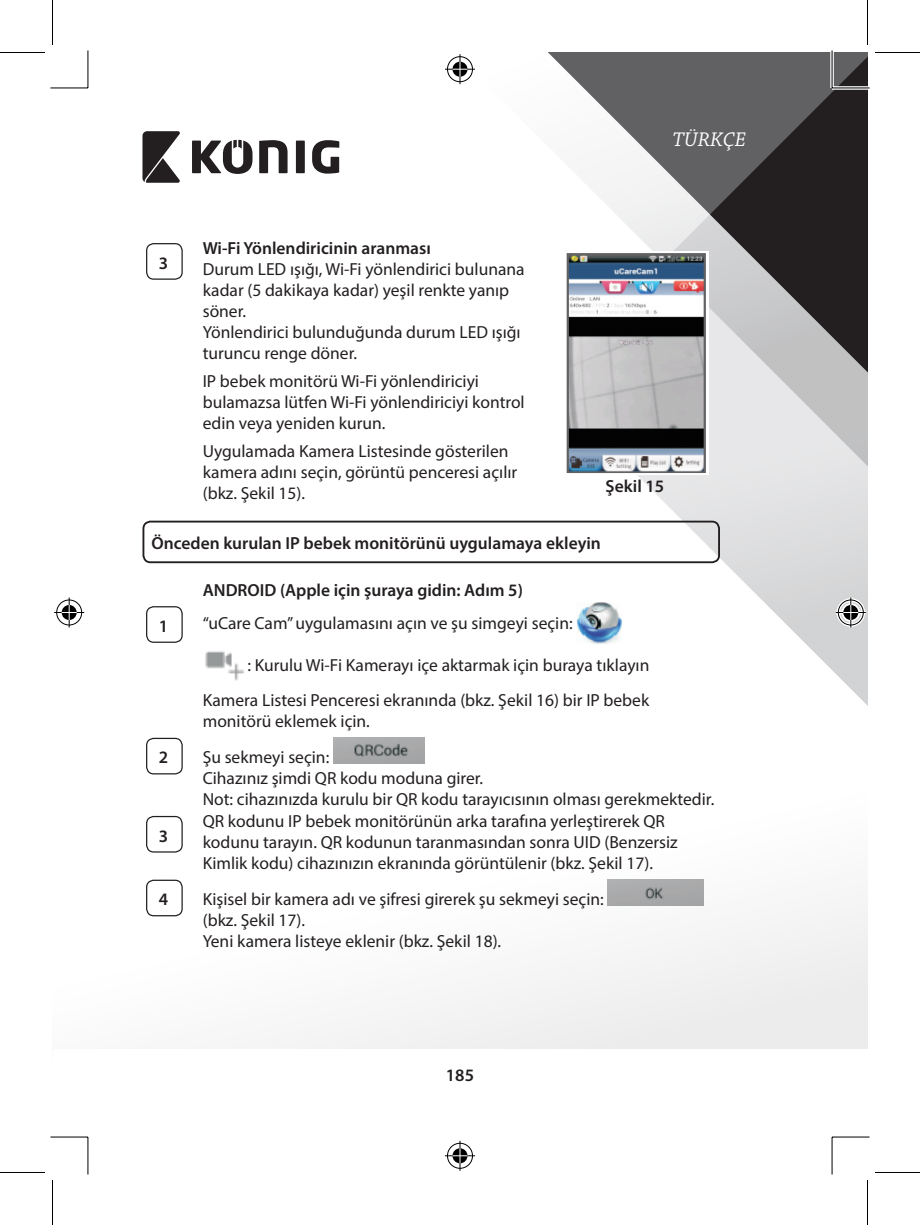
<style>
.page{position:relative;width:920px;height:1225px;background:#fff}
.page>*{position:absolute;margin:0;border:0;box-sizing:border-box;transform-origin:0 0}
.t1{font:italic 20.75px "Chaparral Pro";letter-spacing:.005em;color:#fff}
.t2{font:17.5px/21px "Myriad Pro";color:#231f20}
.t3{font:600 17.5px "Myriad Pro";color:#231f20}
</style>
<div class="page">
<svg style="left:577px;top:555px;width:290px;height:150px"></svg>
<svg style="left:465px;top:60px;width:402px;height:495px"></svg>
<svg style="left:486px;top:52px;width:224px;height:455px"></svg>
<svg style="left:710px;top:52px;width:157px;height:458px;background:#848384"></svg>
<svg style="left:146px;top:737px;width:721px;height:312px"></svg>
<svg style="left:142px;top:131px;width:38px;height:52px"></svg>
<div style="left:296px;top:141px;width:9px;height:32px;background:#231f20"></div>
<svg style="left:259px;top:140px;width:29px;height:33px"></svg>
<svg style="left:312px;top:140px;width:27px;height:34px"></svg>
<svg style="left:192px;top:140px;width:61px;height:34px"></svg>
<div style="left:146px;top:243px;width:37px;height:37px;border:1px solid #231f20;border-radius:7px"></div>
<img style="left:565px;top:251px;width:144px;height:223px">
<div style="left:142px;top:521px;width:578px;height:42px;border:2px solid #231f20;border-radius:7px"></div>
<div style="left:146px;top:606px;width:37px;height:37px;border:1px solid #231f20;border-radius:7px"></div>
<img style="left:576px;top:603px;width:46px;height:41px">
<img style="left:205px;top:651px;width:39px;height:30px">
<div style="left:146px;top:738px;width:37px;height:36px;border:1px solid #231f20;border-radius:7px"></div>
<img style="left:333px;top:738px;width:91px;height:25px">
<div style="left:146px;top:816px;width:37px;height:36px;border:1px solid #231f20;border-radius:7px"></div>
<div style="left:146px;top:879px;width:37px;height:37px;border:1px solid #231f20;border-radius:7px"></div>
<img style="left:608px;top:879px;width:96px;height:26px">
<svg style="left:50px;top:87px;width:36px;height:1px"></svg>
<svg style="left:832px;top:86px;width:38px;height:4px"></svg>
<svg style="left:50px;top:1137px;width:36px;height:1px"></svg>
<svg style="left:834px;top:1137px;width:36px;height:1px"></svg>
<svg style="left:86px;top:50px;width:2px;height:38px"></svg>
<svg style="left:86px;top:1137px;width:2px;height:37px"></svg>
<svg style="left:830px;top:50px;width:4px;height:38px"></svg>
<svg style="left:831px;top:1137px;width:3px;height:37px"></svg>
<hr style="left:50px;top:88px;width:38px;height:1px;background:#000">
<hr style="left:832px;top:88px;width:38px;height:1px;background:#000">
<hr style="left:50px;top:1136px;width:38px;height:1px;background:#000">
<hr style="left:832px;top:1136px;width:38px;height:1px;background:#000">
<hr style="left:88px;top:50px;width:1px;height:38px;background:#000">
<hr style="left:88px;top:1137px;width:1px;height:37px;background:#000">
<hr style="left:832px;top:50px;width:1px;height:38px;background:#000">
<hr style="left:832px;top:1137px;width:1px;height:37px;background:#000">
<hr style="left:0;top:52px;width:45px;height:1px;background:#000">
<hr style="left:875px;top:52px;width:45px;height:1px;background:#000">
<hr style="left:0;top:1172px;width:45px;height:1px;background:#000">
<hr style="left:875px;top:1172px;width:45px;height:1px;background:#000">
<hr style="left:52px;top:0;width:1px;height:45px;background:#000">
<hr style="left:52px;top:1180px;width:1px;height:45px;background:#000">
<hr style="left:867px;top:0;width:1px;height:45px;background:#000">
<hr style="left:867px;top:1180px;width:1px;height:45px;background:#000">
<div style="left:446px;top:55px;width:28px;height:28px;border:4px solid #fff;border-radius:50%"></div>
<svg style="left:445px;top:67px;width:30px;height:4px"></svg>
<svg style="left:458px;top:54px;width:4px;height:30px"></svg>
<div style="left:451px;top:60px;width:18px;height:18px;border:4px solid #fff;border-radius:50%"></div>
<div style="left:447px;top:56px;width:26px;height:26px;border:1px solid #000;border-radius:50%"></div>
<hr style="left:445px;top:69px;width:30px;height:1px;background:#000">
<hr style="left:460px;top:54px;width:1px;height:30px;background:#000">
<svg style="left:452px;top:62px;width:15px;height:15px"></svg>
<div style="left:446px;top:1141px;width:28px;height:29px;border:4px solid #fff;border-radius:50%"></div>
<hr style="left:445px;top:1154px;width:30px;height:3px;background:#fff">
<svg style="left:458px;top:1141px;width:4px;height:30px"></svg>
<div style="left:451px;top:1146px;width:18px;height:19px;border:4px solid #fff;border-radius:50%"></div>
<div style="left:447px;top:1143px;width:26px;height:25px;border:1px solid #000;border-radius:50%"></div>
<hr style="left:445px;top:1155px;width:30px;height:1px;background:#000">
<hr style="left:460px;top:1141px;width:1px;height:30px;background:#000">
<svg style="left:452px;top:1148px;width:15px;height:15px"></svg>
<div style="left:55px;top:598px;width:28px;height:29px;border:4px solid #fff;border-radius:50%"></div>
<hr style="left:54px;top:611px;width:30px;height:3px;background:#fff">
<svg style="left:67px;top:597px;width:4px;height:30px"></svg>
<div style="left:60px;top:603px;width:18px;height:19px;border:4px solid #fff;border-radius:50%"></div>
<div style="left:56px;top:599px;width:26px;height:26px;border:1px solid #000;border-radius:50%"></div>
<hr style="left:54px;top:612px;width:30px;height:1px;background:#000">
<hr style="left:69px;top:597px;width:1px;height:30px;background:#000">
<svg style="left:62px;top:605px;width:15px;height:15px"></svg>
<div style="left:837px;top:598px;width:28px;height:29px;border:4px solid #fff;border-radius:50%"></div>
<hr style="left:836px;top:611px;width:30px;height:3px;background:#fff">
<svg style="left:849px;top:597px;width:4px;height:30px"></svg>
<div style="left:842px;top:603px;width:18px;height:19px;border:4px solid #fff;border-radius:50%"></div>
<div style="left:838px;top:599px;width:26px;height:26px;border:1px solid #000;border-radius:50%"></div>
<hr style="left:836px;top:612px;width:30px;height:1px;background:#000">
<hr style="left:850px;top:597px;width:1px;height:30px;background:#000">
<svg style="left:843px;top:605px;width:15px;height:15px"></svg>
<p class="t3" style="left:159px;top:252px;width:11px">3</p>
<p class="t3" style="left:203px;top:237px;width:230px">Wi‑Fi Yönlendiricinin aranması</p>
<p class="t2" style="left:203px;top:258px;width:323px">Durum LED ışığı, Wi‑Fi yönlendirici bulunana kadar (5 dakikaya kadar) yeşil renkte yanıp söner.<br>Yönlendirici bulunduğunda durum LED ışığı turuncu renge döner.</p>
<p class="t2" style="left:203px;top:371px;width:324px">IP bebek monitörü Wi‑Fi yönlendiriciyi bulamazsa lütfen Wi‑Fi yönlendiriciyi kontrol edin veya yeniden kurun.</p>
<p class="t2" style="left:203px;top:441px;width:316px">Uygulamada Kamera Listesinde gösterilen kamera adını seçin, görüntü penceresi açılır (bkz. Şekil 15).</p>
<p class="t1" style="left:673px;top:128px;width:75px">TÜRKÇE</p>
<p class="t3" style="left:606px;top:475px;width:60px">Şekil 15</p>
<p class="t3" style="left:151px;top:532px;width:451px">Önceden kurulan IP bebek monitörünü uygulamaya ekleyin</p>
<p class="t3" style="left:203px;top:578px;width:322px">ANDROID (Apple için şuraya gidin: Adım 5)</p>
<p class="t3" style="left:159px;top:615px;width:11px">1</p>
<p class="t2" style="left:203px;top:613px;width:371px">“uCare Cam” uygulamasını açın ve şu simgeyi seçin:</p>
<p class="t2" style="left:203px;top:647px;width:448px;line-height:35.5px;text-align:right">: Kurulu Wi‑Fi Kamerayı içe aktarmak için buraya tıklayın<br>Kamera Listesi Penceresi ekranında (bkz. Şekil 16) bir IP bebek</p>
<p class="t2" style="left:203px;top:710px;width:169px">monitörü eklemek için.</p>
<p class="t3" style="left:159px;top:746px;width:11px">2</p>
<p class="t2" style="left:203px;top:746px;width:513px">Şu sekmeyi seçin:<br>Cihazınız şimdi QR kodu moduna girer.<br>Not: cihazınızda kurulu bir QR kodu tarayıcısının olması gerekmektedir.</p>
<p class="t3" style="left:159px;top:824px;width:11px">3</p>
<p class="t2" style="left:203px;top:810px;width:477px">QR kodunu IP bebek monitörünün arka tarafına yerleştirerek QR kodunu tarayın. QR kodunun taranmasından sonra UID (Benzersiz<br>Kimlik kodu) cihazınızın ekranında görüntülenir (bkz. Şekil 17).</p>
<p class="t3" style="left:159px;top:888px;width:11px">4</p>
<p class="t2" style="left:203px;top:888px;width:403px">Kişisel bir kamera adı ve şifresi girerek şu sekmeyi seçin: (bkz. Şekil 17).<br>Yeni kamera listeye eklenir (bkz. Şekil 18).</p>
<p class="t3" style="left:446px;top:1064px;width:30px">185</p>
</div>
